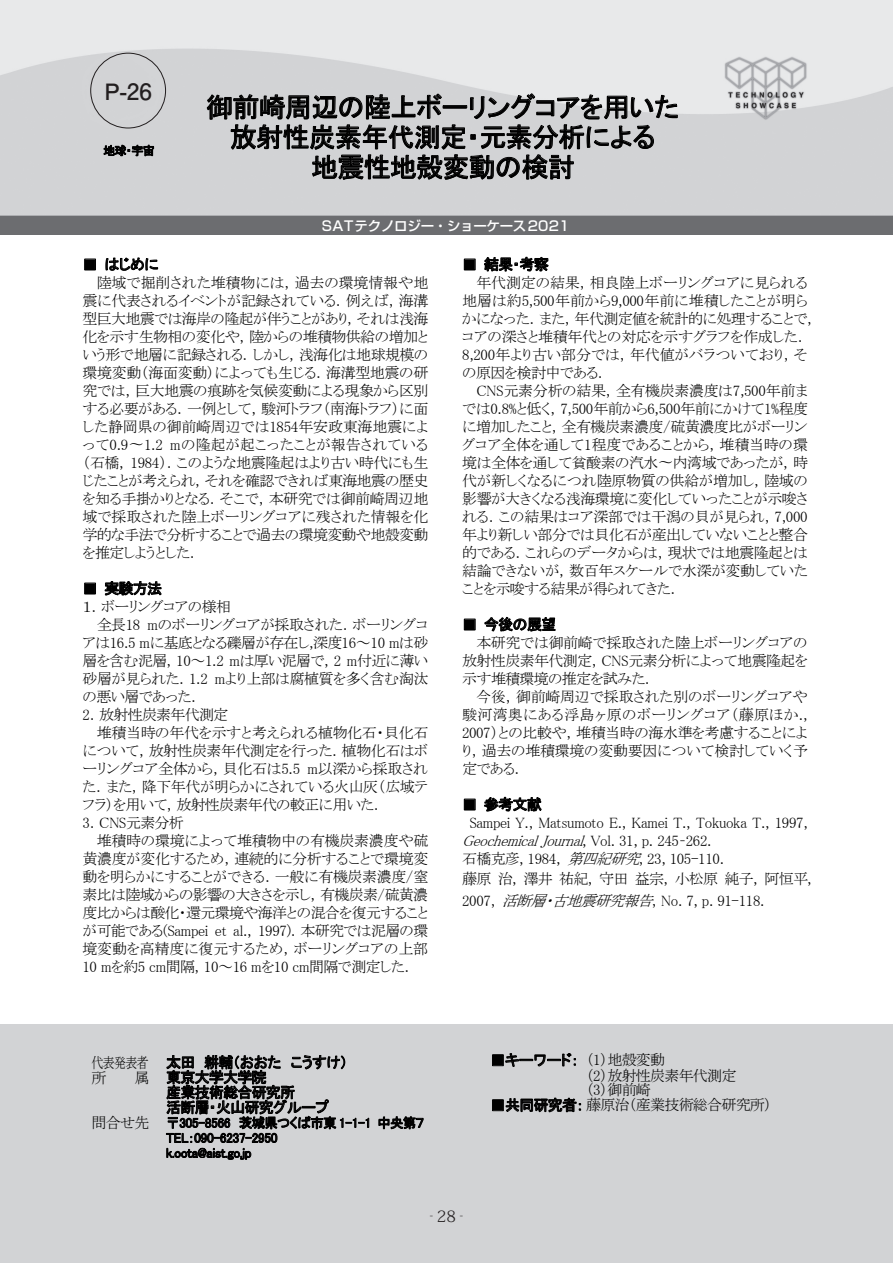
<style>
.page{position:relative;width:893px;height:1263px;background:#fff}
.page>*{position:absolute;margin:0;border:0;box-sizing:border-box;transform-origin:0 0}
.t1{font:27px/30px "MS P Gothic";letter-spacing:-.025em;color:#000;text-align:center}
.数字{font:700 22.5px "Futo Go B101 Pro";color:#231f20}
.t2{font:300 15.75px "Koz Min Pro";color:#231f20;scale:.5 1}
.t3{font:15px "MS P Mincho";letter-spacing:-.025em;color:#000}
.t4{font:15px/22.5px "MS P Mincho";letter-spacing:-.05em;color:#000}
.t5{font:15px "MS P Mincho";letter-spacing:-.005em;color:#000}
.t6{font:15px "MS P Mincho";letter-spacing:.005em;color:#000}
.t7{font:15px/15px "MS P Mincho";letter-spacing:-.055em;color:#000}
.t8{font:15px/15px "MS P Gothic";letter-spacing:-.05em;color:#000}
.t9{font:italic 15px "MS P Mincho";color:#000}
.t10{font:15px "MS P Mincho";letter-spacing:.02em;color:#000}
.t11{font:15px "MS P Mincho";letter-spacing:.035em;color:#000}
.t12{font:15px "MS P Mincho";letter-spacing:.01em;color:#000}
.t13{font:15px "MS P Mincho";color:#000}
.t14{font:15px/15px "MS P Gothic";letter-spacing:-.025em;color:#000}
.t15{font:13.5px/15px "MS P Gothic";letter-spacing:-.025em;color:#000}
.t16{font:500 13.5px "Shin Go Pro";letter-spacing:-.025em;color:#fff}
.t17{font:12px "MS P Gothic";color:#000}
.s1{font-family:"MS Mincho"}
.s2{font-family:"MS Mincho";font-size:15px}
.s3{font-style:normal}
.s4{font-style:italic}
.s5{font-family:"MS P Gothic"}
</style>
<div class="page">
<div style="left:0;top:1024px;width:893px;height:239px;background:#d2d3d5"></div>
<div style="left:0;top:215px;width:893px;height:20px;background:#6c6d70"></div>
<img style="left:0;top:0;width:893px;height:215px">
<div style="left:90px;top:53px;width:76px;height:75px;border:1px solid #231f20;border-radius:50%"></div>
<p class="数字" style="left:104px;top:73px;width:49px">P-26</p>
<p class="t17" style="left:103px;top:144px;width:53px">地球・宇宙</p>
<p class="t1" style="left:206px;top:92px;width:474px">御前崎周辺の陸上ボーリングコアを用いた放射性炭素年代測定・元素分析による<br>地震性地殻変動の検討</p>
<p class="t16" style="left:322px;top:214px;width:249px">SATテクノロジー・ショーケース2021</p>
<p class="t8" style="left:83px;top:257px;width:77px">■ はじめに</p>
<p class="t3" style="left:97px;top:275px;width:333px">陸域で掘削された堆積物には，過去の環境情報や地</p>
<p class="t5" style="left:83px;top:293px;width:347px">震に代表されるイベントが記録されている．例えば，海溝</p>
<p class="t3" style="left:83px;top:311px;width:347px">型巨大地震では海岸の隆起が伴うことがあり，それは浅海</p>
<p class="t3" style="left:83px;top:329px;width:347px">化を示す生物相の変化や，陸からの堆積物供給の増加と</p>
<p class="t3" style="left:83px;top:347px;width:347px">いう形で地層に記録される．しかし，浅海化は地球規模の</p>
<p class="t3" style="left:83px;top:365px;width:347px">環境変動（海面変動）によっても生じる．海溝型地震の研</p>
<p class="t3" style="left:83px;top:383px;width:347px">究では，巨大地震の痕跡を気候変動による現象から区別</p>
<p class="t3" style="left:83px;top:401px;width:347px">する必要がある．一例として，駿河トラフ（南海トラフ）に面</p>
<p class="t3" style="left:83px;top:419px;width:347px">した静岡県の御前崎周辺では1854年安政東海地震によ</p>
<p class="t10" style="left:83px;top:437px;width:347px">って0.9〜1.2 mの隆起が起こったことが報告されている</p>
<p class="t3" style="left:83px;top:455px;width:347px">（石橋, 1984）．このような地震隆起はより古い時代にも生</p>
<p class="t3" style="left:83px;top:473px;width:347px">じたことが考えられ，それを確認できれば東海地震の歴史</p>
<p class="t3" style="left:83px;top:491px;width:347px">を知る手掛かりとなる．そこで，本研究では御前崎周辺地</p>
<p class="t6" style="left:83px;top:509px;width:347px">域で採取された陸上ボーリングコアに残された情報を化</p>
<p class="t4" style="left:83px;top:523px;width:347px">学的な手法で分析することで過去の環境変動や地殻変動</p>
<p class="t3" style="left:83px;top:545px;width:119px">を推定しようとした．</p>
<p class="t8" style="left:83px;top:581px;width:81px">■ 実験方法</p>
<p class="t3" style="left:83px;top:599px;width:150px">１．ボーリングコアの様相</p>
<p class="t3" style="left:97px;top:617px;width:333px">全長18 mのボーリングコアが採取された．ボーリングコ</p>
<p class="t3" style="left:83px;top:635px;width:347px">アは16.5 mに基底となる礫層が存在し,深度16～10 mは砂</p>
<p class="t4" style="left:83px;top:649px;width:347px">層を含む泥層，10～1.2 mは厚い泥層で，2 m付近に薄い</p>
<p class="t3" style="left:83px;top:671px;width:347px">砂層が見られた．1.2 mより上部は腐植質を多く含む淘汰</p>
<p class="t3" style="left:83px;top:689px;width:120px">の悪い層であった．</p>
<p class="t7" style="left:83px;top:707px;width:147px">2．放射性炭素年代測定</p>
<p class="t3" style="left:97px;top:725px;width:333px">堆積当時の年代を示すと考えられる植物化石・貝化石</p>
<p class="t3" style="left:83px;top:743px;width:347px">について，放射性炭素年代測定を行った．植物化石はボ</p>
<p class="t5" style="left:83px;top:761px;width:347px">ーリングコア全体から，貝化石は5.5 m以深から採取され</p>
<p class="t3" style="left:83px;top:779px;width:347px">た．また，降下年代が明らかにされている火山灰（広域テ</p>
<p class="t4" style="left:83px;top:793px;width:303px">フラ）を用いて，放射性炭素年代の較正に用いた．</p>
<p class="t3" style="left:83px;top:815px;width:103px">3．CNS元素分析</p>
<p class="t3" style="left:97px;top:833px;width:333px">堆積時の環境によって堆積物中の有機炭素濃度や硫</p>
<p class="t3" style="left:83px;top:851px;width:347px">黄濃度が変化するため，連続的に分析することで環境変</p>
<p class="t3" style="left:83px;top:869px;width:347px">動を明らかにすることができる．一般に有機炭素濃度/窒</p>
<p class="t4" style="left:83px;top:883px;width:347px">素比は陸域からの影響の大きさを示し，有機炭素/硫黄濃</p>
<p class="t4" style="left:83px;top:901px;width:347px">度比からは酸化・還元環境や海洋との混合を復元すること</p>
<p class="t3" style="left:83px;top:923px;width:347px">が可能である(Sampei et al., 1997)．本研究では泥層の環</p>
<p class="t6" style="left:83px;top:941px;width:347px">境変動を高精度に復元するため，ボーリングコアの上部</p>
<p class="t3" style="left:83px;top:959px;width:333px">10 mを約5 cm間隔，10～16 mを10 cm間隔で測定した．</p>
<p class="t14" style="left:92px;top:1054px;width:257px"><span class="s1">代表発表者</span> 太田 耕輔（おおた こうすけ）<span class="s1">所</span></p>
<p class="t8" style="left:166px;top:1070px;width:164px;text-indent:-32px"><span class="s1">属</span> 東京大学大学院<br>産業技術総合研究所<br>活断層・火山研究グループ</p>
<p class="t15" style="left:166px;top:1115px;width:260px;text-indent:-74px"><span class="s2">問合せ先</span> 〒305-8566 茨城県つくば市東 1-1-1 中央第７<br>TEL：090-6237-2950<br>k.oota@aist.go.jp</p>
<p class="t8" style="left:462px;top:257px;width:88px">■ 結果・考察</p>
<p class="t12" style="left:476px;top:275px;width:333px">年代測定の結果，相良陸上ボーリングコアに見られる</p>
<p class="t5" style="left:462px;top:293px;width:347px">地層は約5,500年前から9,000年前に堆積したことが明ら</p>
<p class="t3" style="left:462px;top:311px;width:357px">かになった．また，年代測定値を統計的に処理することで，</p>
<p class="t3" style="left:462px;top:329px;width:347px">コアの深さと堆積年代との対応を示すグラフを作成した．</p>
<p class="t6" style="left:462px;top:347px;width:347px">8,200年より古い部分では，年代値がバラついており，そ</p>
<p class="t4" style="left:462px;top:361px;width:147px">の原因を検討中である．</p>
<p class="t3" style="left:476px;top:383px;width:333px">CNS元素分析の結果，全有機炭素濃度は7,500年前ま</p>
<p class="t3" style="left:462px;top:401px;width:347px">では0.8%と低く，7,500年前から6,500年前にかけて1%程度</p>
<p class="t3" style="left:462px;top:419px;width:347px">に増加したこと，全有機炭素濃度/硫黄濃度比がボーリン</p>
<p class="t6" style="left:462px;top:437px;width:347px">グコア全体を通して1程度であることから，堆積当時の環</p>
<p class="t3" style="left:462px;top:455px;width:347px">境は全体を通して貧酸素の汽水〜内湾域であったが，時</p>
<p class="t3" style="left:462px;top:473px;width:347px">代が新しくなるにつれ陸原物質の供給が増加し，陸域の</p>
<p class="t3" style="left:462px;top:491px;width:347px">影響が大きくなる浅海環境に変化していったことが示唆さ</p>
<p class="t5" style="left:462px;top:509px;width:347px">れる．この結果はコア深部では干潟の貝が見られ，7,000</p>
<p class="t3" style="left:462px;top:527px;width:347px">年より新しい部分では貝化石が産出していないことと整合</p>
<p class="t3" style="left:462px;top:545px;width:347px">的である．これらのデータからは，現状では地震隆起とは</p>
<p class="t5" style="left:462px;top:563px;width:347px">結論できないが，数百年スケールで水深が変動していた</p>
<p class="t3" style="left:462px;top:581px;width:220px">ことを示唆する結果が得られてきた．</p>
<p class="t8" style="left:462px;top:617px;width:96px">■ 今後の展望</p>
<p class="t3" style="left:476px;top:635px;width:333px">本研究では御前崎で採取された陸上ボーリングコアの</p>
<p class="t3" style="left:462px;top:653px;width:347px">放射性炭素年代測定，CNS元素分析によって地震隆起を</p>
<p class="t4" style="left:462px;top:667px;width:194px">示す堆積環境の推定を試みた．</p>
<p class="t13" style="left:476px;top:689px;width:333px">今後，御前崎周辺で採取された別のボーリングコアや</p>
<p class="t11" style="left:462px;top:707px;width:347px">駿河湾奥にある浮島ヶ原のボーリングコア（藤原ほか.,</p>
<p class="t3" style="left:462px;top:725px;width:347px">2007）との比較や，堆積当時の海水準を考慮することによ</p>
<p class="t3" style="left:462px;top:743px;width:347px">り，過去の堆積環境の変動要因について検討していく予</p>
<p class="t3" style="left:462px;top:761px;width:64px">定である．</p>
<p class="t8" style="left:462px;top:797px;width:81px">■ 参考文献</p>
<p class="t3" style="left:469px;top:815px;width:340px">Sampei Y., Matsumoto E., Kamei T., Tokuoka T., 1997,</p>
<p class="t9" style="left:462px;top:833px;width:251px">GeochemicalJournal<span class="s3">, V o l . 3 1 , p . 2 4 5 – 2 6 2 .</span></p>
<p class="t3" style="left:462px;top:851px;width:264px">石橋克彦, 1984, <span class="s4">第四紀研究</span>, 23, 105-110.</p>
<p class="t4" style="left:462px;top:867px;width:351px">藤原 治, 澤井 祐紀, 守田 益宗, 小松原 純子, 阿恒平,<br>2007, <span class="s4">活断層・古地震研究報告</span>，No. 7, p. 91-118.</p>
<p class="t7" style="left:586px;top:1052px;width:152px;text-indent:-96px"><span class="s5">■キーワード：</span>（1）地殻変動<br>（2）放射性炭素年代測定（3）御前崎</p>
<p class="t7" style="left:490px;top:1097px;width:283px"><span class="s5">■共同研究者：</span> 藤原治（産業技術総合研究所）</p>
<p class="t2" style="left:430px;top:1205px;width:66px">‒ 28‒</p>
</div>
